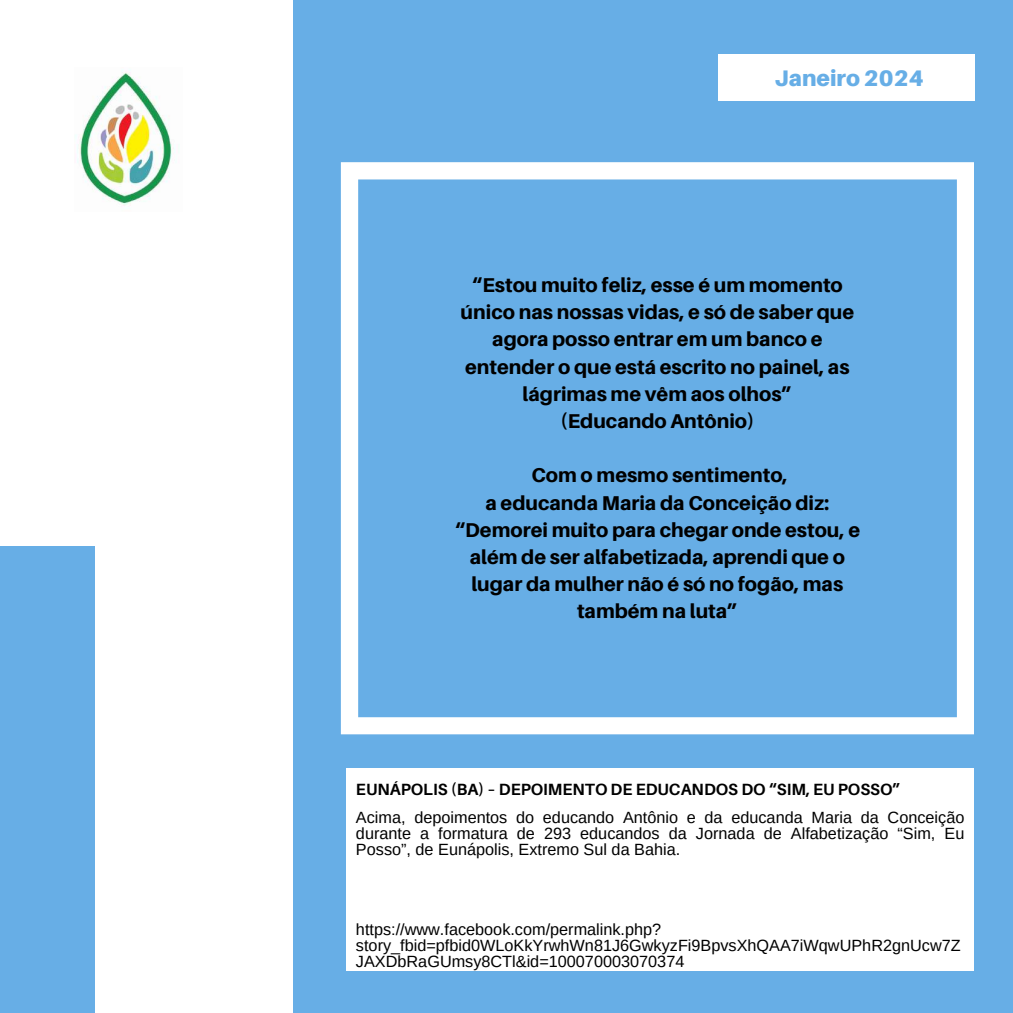
<style>
.page{position:relative;width:1013px;height:1013px;background:#fff}
.page>*{position:absolute;margin:0;border:0;box-sizing:border-box;transform-origin:0 0}
.t1{font:900 22.5px "Aileron";color:#67aee6}
.t2{font:800 20px/27.2px "Aileron";color:#000;text-align:center}
.t3{font:16.25px/16px "Arimo";color:#000;text-align:justify}
.t4{font:700 16.25px "Aileron";color:#000}
</style>
<div class="page">
<div style="left:0;top:0;width:1012px;height:1012px;background:#67aee6"></div>
<div style="left:0;top:0;width:292px;height:1012px;background:#fff"></div>
<div style="left:0;top:546px;width:95px;height:466px;background:#67aee6"></div>
<div style="left:718px;top:54px;width:256px;height:47px;background:#fff"></div>
<img style="left:75px;top:69px;width:100px;height:137px">
<div style="left:346px;top:768px;width:627px;height:202px;background:#fff"></div>
<svg style="left:341px;top:162px;width:633px;height:572px"></svg>
<p class="t1" style="left:774px;top:64px;width:151px">Janeiro 2024</p>
<p class="t2" style="left:460px;top:271px;width:395px">“Estou muito feliz, esse é um momento único nas nossas vidas, e só de saber que agora posso entrar em um banco e entender o que está escrito no painel, as lágrimas me vêm aos olhos”<br>(Educando Antônio)</p>
<p class="t2" style="left:454px;top:461px;width:407px">Com o mesmo sentimento,<br>a educanda Maria da Conceição diz: “Demorei muito para chegar onde estou, e além de ser alfabetizada, aprendi que o lugar da mulher não é só no fogão, mas também na luta”</p>
<p class="t4" style="left:356px;top:779px;width:546px">EUNÁPOLIS (BA) – DEPOIMENTO DE EDUCANDOS DO “SIM, EU POSSO”</p>
<p class="t3" style="left:356px;top:809px;width:610px">Acima, depoimentos do educando Antônio e da educanda Maria da Conceição durante a formatura de 293 educandos da Jornada de Alfabetização “Sim, Eu Posso”, de Eunápolis, Extremo Sul da Bahia.</p>
<p class="t3" style="left:356px;top:921px;width:606px;text-align:left">https://www.facebook.com/permalink.php? story_fbid=pfbid0WLoKkYrwhWn81J6GwkyzFi9BpvsXhQAA7iWqwUPhR2gnUcw7Z<br>JAXDbRaGUmsy8CTl&amp;id=100070003070374</p>
</div>
